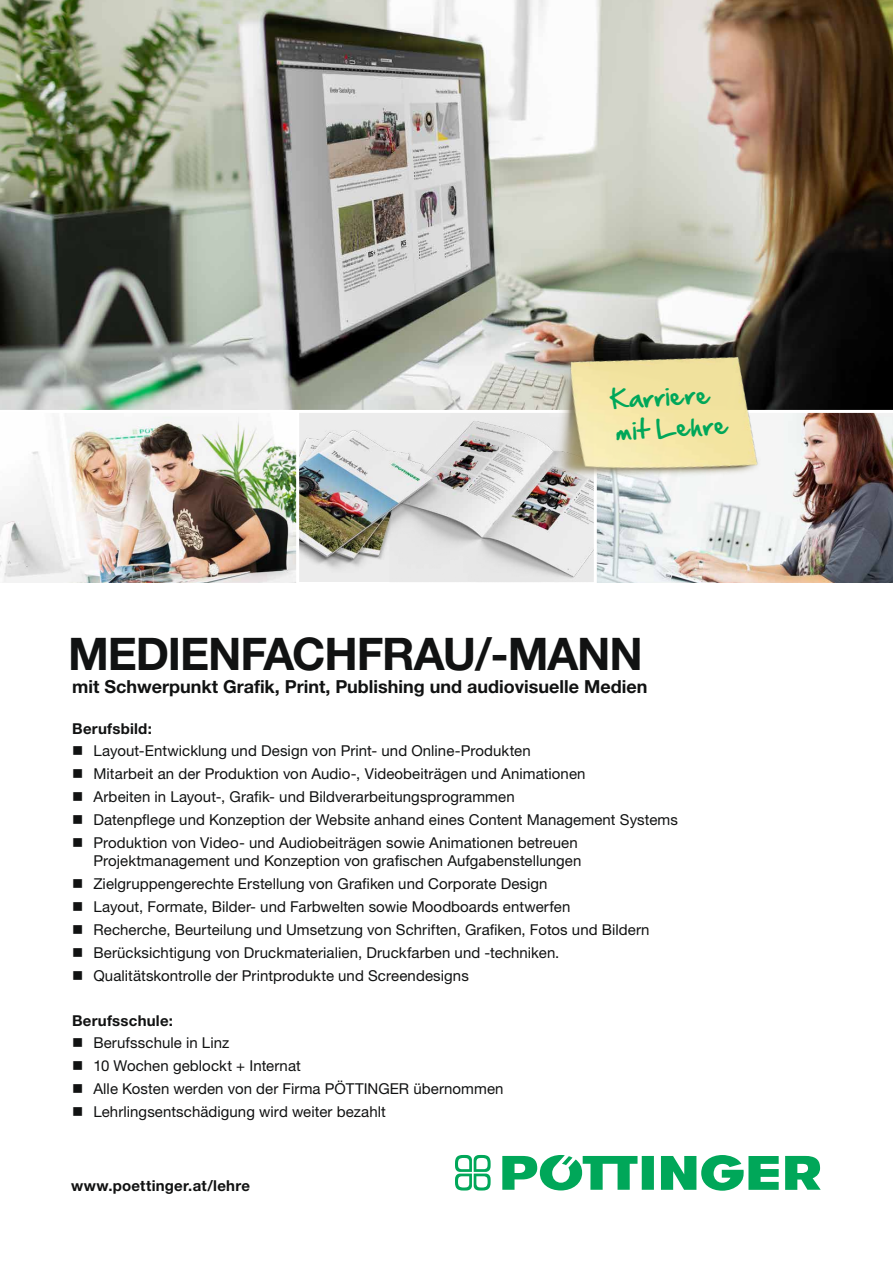
<style>
.page{position:relative;width:893px;height:1263px;background:#fff}
.page>*{position:absolute;margin:0;border:0;box-sizing:border-box;transform-origin:0 0}
.t1{font:700 45px "Helvetica Neue LTW1 G";letter-spacing:-.025em;color:#111212}
.t2{font:22.5px/31.5px "Hand Of Sean";color:#00a759}
.t3{font:700 18px "Helvetica Neue LTW1 G";color:#111212}
.t4{font:15px/18.8px "Helvetica Neue LTW1 G";letter-spacing:.005em;color:#111212;text-align:right}
.t5{font:700 15px "Helvetica Neue LTW1 G";letter-spacing:.015em;color:#111212}
</style>
<div class="page">
<img style="left:0;top:0;width:893px;height:410px">
<img style="left:597px;top:413px;width:296px;height:169px">
<img style="left:299px;top:413px;width:295px;height:169px">
<img style="left:0;top:413px;width:296px;height:169px">
<svg style="left:785px;top:1156px;width:36px;height:34px"></svg>
<div style="left:642px;top:1156px;width:12px;height:34px;background:#00a759"></div>
<svg style="left:661px;top:1155px;width:118px;height:36px"></svg>
<svg style="left:502px;top:1155px;width:135px;height:35px"></svg>
<svg style="left:455px;top:1155px;width:36px;height:35px"></svg>
<img style="left:545px;top:332px;width:237px;height:183px">
<h2 class="t2" style="left:608px;top:384px;width:118px;rotate:-3deg">Karriere mit Lehre</h2>
<h1 class="t1" style="left:68px;top:626px;width:576px">MEDIENFACHFRAU/-MANN</h1>
<p class="t3" style="left:72px;top:676px;width:577px">mit Schwerpunkt Grafik, Print, Publishing und audiovisuelle Medien</p>
<p class="t5" style="left:72px;top:719px;width:81px">Berufsbild:</p>
<p class="t4" style="left:72px;top:741px;width:460px">■ Layout-Entwicklung und Design von Print- und Online-Produkten</p>
<p class="t4" style="left:72px;top:764px;width:515px">■ Mitarbeit an der Produktion von Audio-, Videobeiträgen und Animationen</p>
<p class="t4" style="left:72px;top:787px;width:444px">■ Arbeiten in Layout-, Grafik- und Bildverarbeitungsprogrammen</p>
<p class="t4" style="left:72px;top:810px;width:607px">■ Datenpflege und Konzeption der Website anhand eines Content Management Systems</p>
<p class="t4" style="left:72px;top:833px;width:511px">■ Produktion von Video- und Audiobeiträgen sowie Animationen betreuen<br>Projektmanagement und Konzeption von grafischen Aufgabenstellungen</p>
<p class="t4" style="left:72px;top:874px;width:477px">■ Zielgruppengerechte Erstellung von Grafiken und Corporate Design</p>
<p class="t4" style="left:72px;top:897px;width:500px">■ Layout, Formate, Bilder- und Farbwelten sowie Moodboards entwerfen</p>
<p class="t4" style="left:72px;top:920px;width:579px">■ Recherche, Beurteilung und Umsetzung von Schriften, Grafiken, Fotos und Bildern</p>
<p class="t4" style="left:72px;top:943px;width:489px">■ Berücksichtigung von Druckmaterialien, Druckfarben und -techniken.</p>
<p class="t4" style="left:72px;top:966px;width:398px">■ Qualitätskontrolle der Printprodukte und Screendesigns</p>
<p class="t5" style="left:72px;top:1011px;width:102px">Berufsschule:</p>
<p class="t4" style="left:72px;top:1033px;width:159px">■ Berufsschule in Linz</p>
<p class="t4" style="left:72px;top:1056px;width:230px">■ 10 Wochen geblockt + Internat</p>
<p class="t4" style="left:72px;top:1079px;width:433px">■ Alle Kosten werden von der Firma PÖTTINGER übernommen</p>
<p class="t4" style="left:72px;top:1102px;width:315px">■ Lehrlingsentschädigung wird weiter bezahlt</p>
<p class="t5" style="left:71px;top:1176px;width:181px">www.poettinger.at/lehre</p>
</div>
